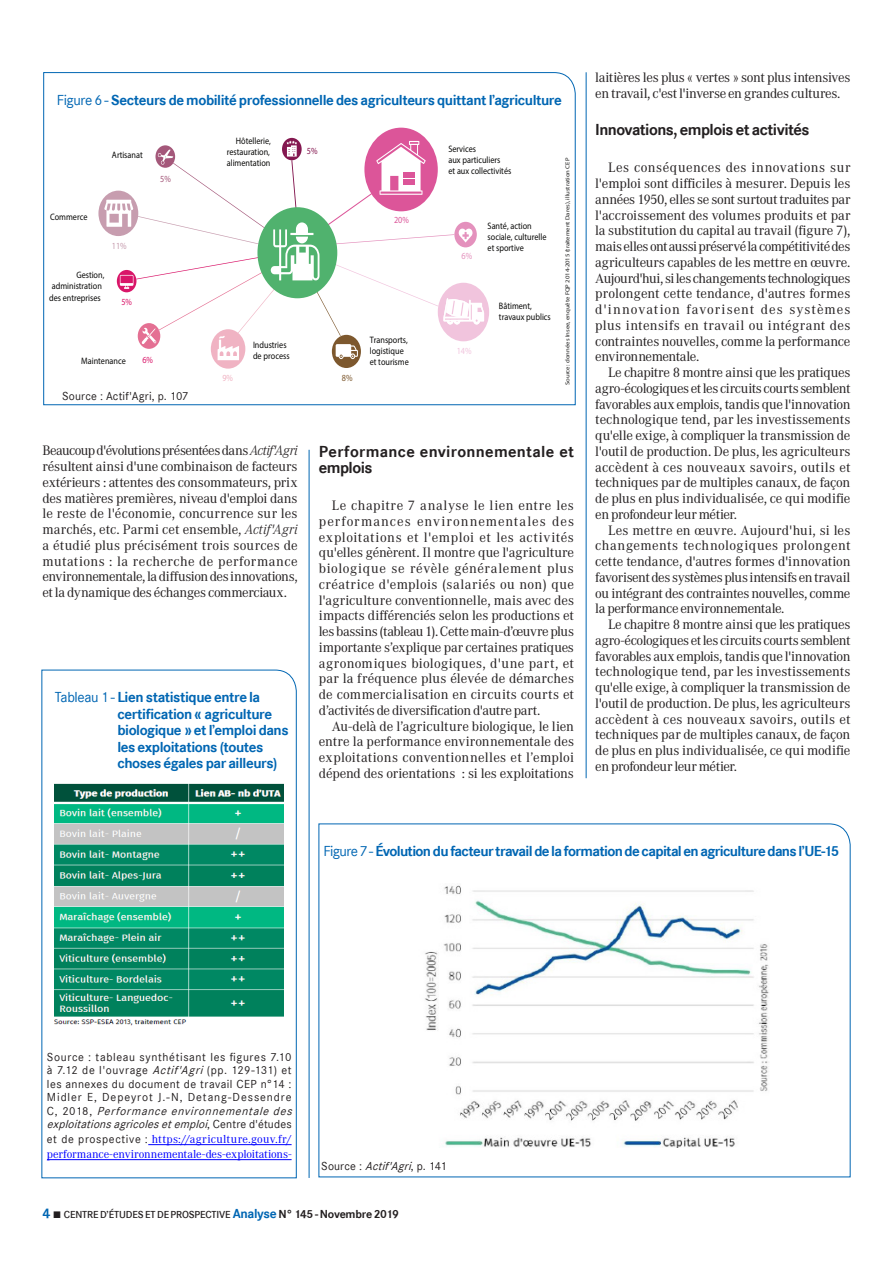
<style>
.page{position:relative;width:893px;height:1263px;background:#fff}
.page>*{position:absolute;margin:0;border:0;box-sizing:border-box;transform-origin:0 0}
.Intertitre_Noir{font:700 16.5px/16.5px "Corporate S";letter-spacing:.015em;color:#231f20}
.Intertitre_Noir-2{font:700 16.5px "Corporate S";letter-spacing:-.03em;color:#231f20}
.t1{font:700 15px/16.5px "Corporate S";letter-spacing:-.03em;color:#0166b3}
.Texte{font:14.25px/15.8px "Corporate A";letter-spacing:-.02em;color:#231f20;text-align:justify}
.Source___Trait{font:12px/13.5px "Corporate S";letter-spacing:.05em;color:#231f20}
.Source___Trait-2{font:12px/15px "Corporate A";letter-spacing:.005em;color:#00f}
.Source___Trait-3{font:12px "Corporate S";letter-spacing:.015em;color:#231f20}
.t2{font:600 10.5px "Corporate S";letter-spacing:-.015em;color:#231f20}
.t3{font:300 9.3px/11.2px "Fira Sans";color:#090908;scale:.88 1}
.t4{font:700 9.3px "Fira Sans";color:#d91669;scale:.88 1}
.t5{font:700 9.3px "Fira Sans";color:#dc5599;scale:.88 1}
.t6{font:700 9.3px "Fira Sans";color:#f1c4dd;scale:.88 1}
.t7{font:700 9.3px "Fira Sans";color:#c79daf;scale:.88 1}
.t8{font:700 9.3px "Fira Sans";color:#e491bd;scale:.88 1}
.t9{font:700 9.3px "Fira Sans";color:#f0b3c3;scale:.88 1}
.t10{font:700 9.3px "Fira Sans";color:#7d582e;scale:.88 1}
.t11{font:700 9.3px "Fira Sans";color:#841850;scale:.88 1}
.t12{font:700 9.3px "Fira Sans";color:#a4587a;scale:.88 1}
.t13{font:5.85px "Fira Sans";color:#20201f;scale:1.14 1}
.s1{font-weight:400}
.s2{font-weight:300;font-style:italic}
.s3{font-style:italic}
.s4{font-family:"Corporate S";color:#231f20}
.s5{font-weight:700;font-size:14.25px;color:#0166b3}
.s6{font-family:"Arial";font-weight:400;font-size:14.25px}
.s7{font-weight:700;font-size:13.5px;color:#0166b3}
.s8{font-weight:700;font-size:12px}
</style>
<div class="page">
<hr style="left:309px;top:450px;width:1px;height:728px;background:#0166b3">
<hr style="left:586px;top:72px;width:1px;height:706px;background:#0166b3">
<svg style="left:43px;top:72px;width:533px;height:333px"></svg>
<svg style="left:41px;top:669px;width:256px;height:509px"></svg>
<img style="left:54px;top:783px;width:230px;height:243px">
<hr style="left:148px;top:1144px;width:144px;height:1px;background:#00f">
<hr style="left:47px;top:1159px;width:245px;height:1px;background:#00f">
<svg style="left:282px;top:138px;width:20px;height:22px"></svg>
<div style="left:364px;top:128px;width:74px;height:83px;background:#dc5599;border-radius:50%"></div>
<svg style="left:98px;top:141px;width:391px;height:228px"></svg>
<svg style="left:318px;top:823px;width:533px;height:354px"></svg>
<img style="left:418px;top:884px;width:352px;height:264px">
<p class="t1" style="left:57px;top:92px;width:507px"><span class="s1">Figure 6 -</span> Secteurs de mobilité professionnelle des agriculteurs quittant l’agriculture</p>
<p class="t3" style="left:112px;top:149px;width:36px">Artisanat</p>
<p class="t3" style="left:50px;top:211px;width:44px">Commerce</p>
<p class="t7" style="left:112px;top:241px;width:18px">11%</p>
<p class="t3" style="left:76px;top:269px;width:33px">Gestion,</p>
<p class="t3" style="left:52px;top:281px;width:58px">administration</p>
<p class="t3" style="left:49px;top:292px;width:60px">des entreprises</p>
<p class="t4" style="left:121px;top:296px;width:14px">5%</p>
<p class="t12" style="left:160px;top:173px;width:14px">5%</p>
<p class="t3" style="left:81px;top:355px;width:52px">Maintenance</p>
<p class="t4" style="left:142px;top:355px;width:14px">6%</p>
<p class="Source___Trait-3" style="left:62px;top:389px;width:128px">Source : Actif'Agri, p. 107</p>
<p class="t3" style="left:227px;top:135px;width:52px;text-align:justify;text-indent:9px">Hôtellerie, restauration, alimentation</p>
<p class="t11" style="left:307px;top:145px;width:14px">5%</p>
<p class="t5" style="left:394px;top:215px;width:18px">20%</p>
<p class="t3" style="left:253px;top:339px;width:40px">Industries</p>
<p class="t3" style="left:253px;top:350px;width:43px">de process</p>
<p class="t9" style="left:222px;top:372px;width:14px">9%</p>
<p class="t10" style="left:342px;top:373px;width:14px">8%</p>
<p class="t3" style="left:370px;top:334px;width:46px">Transports, logistique et tourisme</p>
<p class="t3" style="left:448px;top:143px;width:73px">Services<br>aux particuliers<br>et aux collectivités</p>
<p class="t8" style="left:461px;top:250px;width:14px">6%</p>
<p class="t3" style="left:488px;top:220px;width:68px">Santé, action sociale, culturelle et sportive</p>
<p class="t6" style="left:457px;top:346px;width:18px">14%</p>
<p class="t3" style="left:499px;top:300px;width:60px">Bâtiment, travaux publics</p>
<p class="t13" style="left:564px;top:385px;width:201px;rotate:-90deg">Source: données Insee, enquête FQP 2014-2015 (traitement Dares), illustration CEP</p>
<p class="Texte" style="left:43px;top:442px;width:257px">Beaucoup d'évolutions présentées dans <span class="s2">Actif'Agri </span>résultent ainsi d'une combinaison de facteurs extérieurs : attentes des consommateurs, prix des matières premières, niveau d'emploi dans le reste de l'économie, concurrence sur les marchés, etc. Parmi cet ensemble, <span class="s2">Actif'Agri </span>a étudié plus précisément trois sources de mutations : la recherche de performance environnementale, la diffusion des innovations, et la dynamique des échanges commerciaux.</p>
<p class="t1" style="left:117px;top:689px;width:173px;text-indent:-62px"><span class="s1">Tableau 1 -</span> Lien statistique entre la certification « agriculture biologique » et l’emploi dans les exploitations (toutes choses égales par ailleurs)</p>
<p class="Intertitre_Noir" style="left:319px;top:443px;width:257px">Performance environnementale et emplois</p>
<p class="Texte" style="left:319px;top:497px;width:257px;text-indent:13px">Le chapitre 7 analyse le lien entre les performances environnementales des exploitations et l'emploi et les activités qu'elles génèrent. Il montre que l'agriculture biologique se révèle généralement plus créatrice d'emplois (salariés ou non) que l'agriculture conventionnelle, mais avec des impacts différenciés selon les productions et les bassins (tableau 1). Cette main-d’œuvre plus importante s’explique par certaines pratiques agronomiques biologiques, d'une part, et par la fréquence plus élevée de démarches de commercialisation en circuits courts et d’activités de diversification d'autre part.</p>
<p class="Texte" style="left:319px;top:717px;width:257px;text-indent:13px">Au-delà de l’agriculture biologique, le lien entre la performance environnementale des exploitations conventionnelles et l’emploi dépend des orientations : si les exploitations</p>
<p class="Texte" style="left:595px;top:69px;width:257px">laitières les plus « vertes » sont plus intensives en travail, c'est l'inverse en grandes cultures.</p>
<p class="Intertitre_Noir-2" style="left:595px;top:120px;width:216px">Innovations, emplois et activités</p>
<p class="Texte" style="left:595px;top:159px;width:257px;text-indent:13px">Les conséquences des innovations sur l'emploi sont difficiles à mesurer. Depuis les années 1950, elles se sont surtout traduites par l'accroissement des volumes produits et par la substitution du capital au travail (figure 7), mais elles ont aussi préservé la compétitivité des agriculteurs capables de les mettre en œuvre.<br>Aujourd'hui, si les changements technologiques prolongent cette tendance, d'autres formes d'innovation favorisent des systèmes plus intensifs en travail ou intégrant des contraintes nouvelles, comme la performance environnementale.</p>
<p class="Texte" style="left:595px;top:364px;width:257px;text-indent:13px">Le chapitre 8 montre ainsi que les pratiques agro-écologiques et les circuits courts semblent favorables aux emplois, tandis que l'innovation technologique tend, par les investissements qu'elle exige, à compliquer la transmission de l'outil de production. De plus, les agriculteurs accèdent à ces nouveaux savoirs, outils et techniques par de multiples canaux, de façon de plus en plus individualisée, ce qui modifie en profondeur leur métier.</p>
<p class="Texte" style="left:595px;top:521px;width:257px;text-indent:13px">Les mettre en œuvre. Aujourd'hui, si les changements technologiques prolongent cette tendance, d'autres formes d'innovation favorisent des systèmes plus intensifs en travail ou intégrant des contraintes nouvelles, comme la performance environnementale.</p>
<p class="Texte" style="left:595px;top:616px;width:257px;text-indent:13px">Le chapitre 8 montre ainsi que les pratiques agro-écologiques et les circuits courts semblent favorables aux emplois, tandis que l'innovation technologique tend, par les investissements qu'elle exige, à compliquer la transmission de l'outil de production. De plus, les agriculteurs accèdent à ces nouveaux savoirs, outils et techniques par de multiples canaux, de façon de plus en plus individualisée, ce qui modifie en profondeur leur métier.</p>
<p class="t1" style="left:323px;top:843px;width:517px"><span class="s1">Figure 7 -</span> Évolution du facteur travail de la formation de capital en agriculture dans l’UE-15</p>
<p class="Source___Trait" style="left:47px;top:1050px;width:250px">Source : tableau synthétisant les figures 7.10 à 7.12 de l'ouvrage <span class="s3">Actif'Agri</span>(pp. 129-131) et les annexes du document de travail CEP n°14 :<br>Midler E, Depeyrot J.-N, Detang-Dessendre C , 2 0 1 8 , <span class="s3">Performance environnementale des exploitationsagricolesetemploi</span>, C e n t r e d ' é t u d e s</p>
<p class="Source___Trait-2" style="left:47px;top:1131px;width:246px"><span class="s4">et de prospective :</span> https://agriculture.gouv.fr/ performance-environnementale-des-exploitations-</p>
<p class="Source___Trait" style="left:321px;top:1160px;width:127px">S o u r c e : <span class="s3">Actif'Agri</span>, p . 1 4 1</p>
<p class="t2" style="left:43px;top:1208px;width:358px"><span class="s5">4</span> <span class="s6">■</span> CENTRE D’ÉTUDES ET DE PROSPECTIVE <span class="s7">Analyse</span> <span class="s8">N° 145 - Novembre 2019</span></p>
</div>
